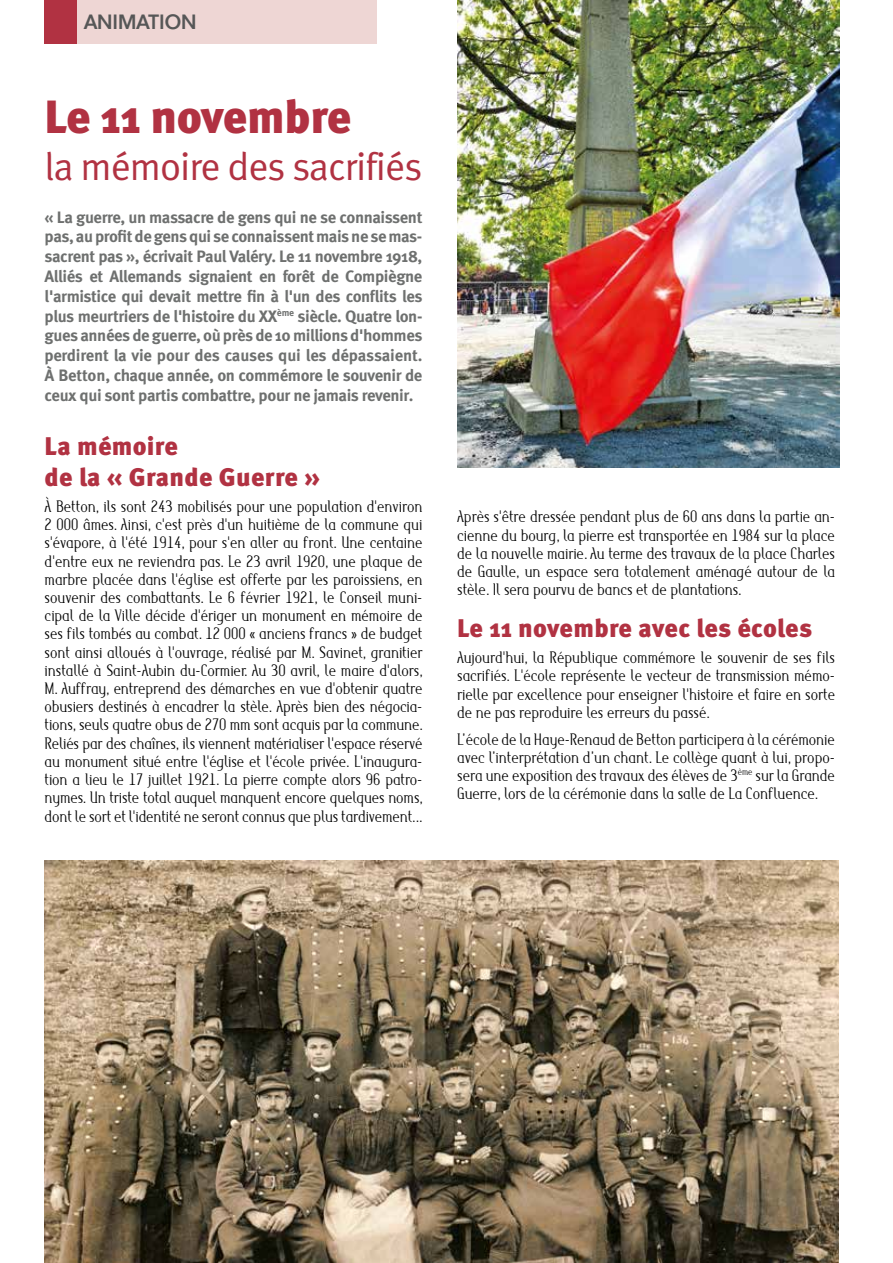
<style>
.page{position:relative;width:893px;height:1263px;background:#fff}
.page>*{position:absolute;margin:0;border:0;box-sizing:border-box;transform-origin:0 0}
.t1{font:900 46.5px "Meta Pro";letter-spacing:-.01em;color:#b13242}
.t2{font:39px "Meta Normal";letter-spacing:-.025em;color:#b13242}
.t3{font:900 25.5px/30.6px "Meta Pro";letter-spacing:.01em;color:#b13242}
.t4{font:500 20.25px "Folio Std";color:#565757}
.t5{font:300 17.1px/18.1px "Maverick";color:#000;text-align:justify;scale:.88 1}
.t6{font:700 16.5px/19.8px "Meta Pro";letter-spacing:-.025em;color:#6e706f;text-align:justify}
</style>
<div class="page">
<div style="left:45px;top:0;width:34px;height:44px;background:#b13242"></div>
<div style="left:77px;top:0;width:300px;height:44px;background:#eed6d4"></div>
<img style="left:457px;top:0;width:382px;height:467px">
<img style="left:45px;top:861px;width:794px;height:402px">
<p class="t4" style="left:84px;top:10px;width:114px">ANIMATION</p>
<h1 class="t1" style="left:45px;top:87px;width:309px">Le 11 novembre</h1>
<h2 class="t2" style="left:45px;top:144px;width:379px">la mémoire des sacrifiés</h2>
<p class="t6" style="left:45px;top:208px;width:379px">« La guerre, un massacre de gens qui ne se connaissent pas, au profit de gens qui se connaissent mais ne se mas&shy;sacrent pas », écrivait Paul Valéry. Le 11 novembre 1918, Alliés et Allemands signaient en forêt de Compiègne l'armistice qui devait mettre fin à l'un des conflits les plus meurtriers de l'histoire du XX<sup>ème</sup> siècle. Quatre lon&shy;gues années de guerre, où près de 10 millions d'hommes perdirent la vie pour des causes qui les dépassaient.<br>À Betton, chaque année, on commémore le souvenir de ceux qui sont partis combattre, pour ne jamais revenir.</p>
<h3 class="t3" style="left:45px;top:432px;width:277px">La mémoire<br>de la « Grande Guerre »</h3>
<p class="t5" style="left:45px;top:497px;width:431px">À Betton, ils sont 243 mobilisés pour une population d'environ 2 000 âmes. Ainsi, c'est près d'un huitième de la commune qui s'évapore, à l'été 1914, pour s'en aller au front. Une centaine d'entre eux ne reviendra pas. Le 23 avril 1920, une plaque de marbre placée dans l'église est offerte par les paroissiens, en souvenir des combattants. Le 6 février 1921, le Conseil muni&shy;cipal de la Ville décide d'ériger un monument en mémoire de ses fils tombés au combat. 12 000 « anciens francs » de budget sont ainsi alloués à l'ouvrage, réalisé par M. Savinet, granitier installé à Saint-Aubin du-Cormier. Au 30 avril, le maire d'alors, M. Auffray, entreprend des démarches en vue d'obtenir quatre obusiers destinés à encadrer la stèle. Après bien des négocia&shy;tions, seuls quatre obus de 270 mm sont acquis par la commune.<br>Reliés par des chaînes, ils viennent matérialiser l'espace réservé au monument situé entre l'église et l'école privée. L'inaugura&shy;tion a lieu le 17 juillet 1921. La pierre compte alors 96 patro&shy;nymes. Un triste total auquel manquent encore quelques noms, dont le sort et l'identité ne seront connus que plus tardivement...</p>
<p class="t5" style="left:457px;top:507px;width:431px">Après s'être dressée pendant plus de 60 ans dans la partie an&shy;cienne du bourg, la pierre est transportée en 1984 sur la place de la nouvelle mairie. Au terme des travaux de la place Charles de Gaulle, un espace sera totalement aménagé autour de la stèle. Il sera pourvu de bancs et de plantations.</p>
<h3 class="t3" style="left:457px;top:614px;width:357px">Le 11 novembre avec les écoles</h3>
<p class="t5" style="left:457px;top:648px;width:431px">Aujourd'hui, la République commémore le souvenir de ses fils sacrifiés. L'école représente le vecteur de transmission mémo&shy;rielle par excellence pour enseigner l'histoire et faire en sorte de ne pas reproduire les erreurs du passé.</p>
<p class="t5" style="left:457px;top:730px;width:431px">L’école de la Haye-Renaud de Betton participera à la cérémonie avec l’interprétation d’un chant. Le collège quant à lui, propo&shy;sera une exposition des travaux des élèves de 3<sup>ème</sup> sur la Grande Guerre, lors de la cérémonie dans la salle de La Confluence.</p>
</div>
